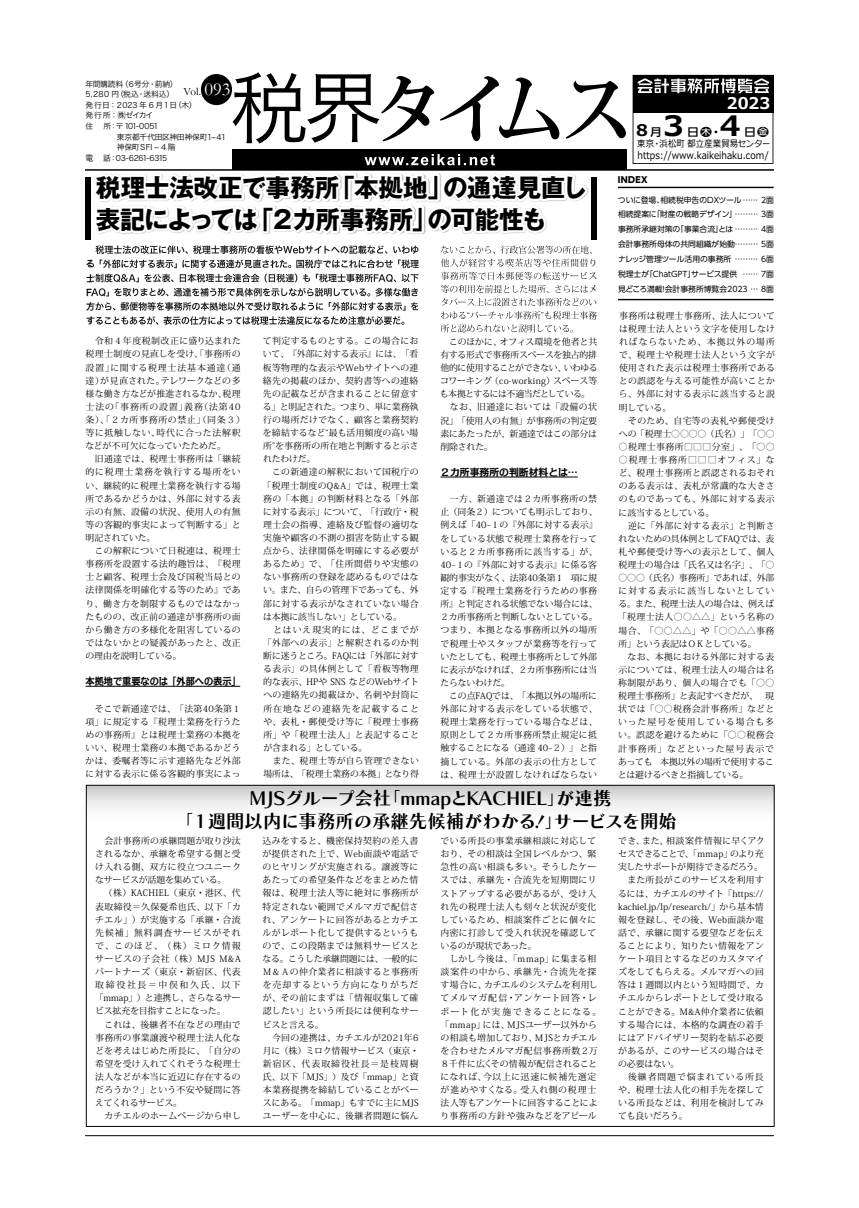
<style>
.page{position:relative;width:859px;height:1208px;background:#fff}
.page>*{position:absolute;margin:0;border:0;box-sizing:border-box;transform-origin:0 0}
.t1{font:700 28.1px "Meiryo";color:#000;scale:1.1 1}
.t2{font:700 24.8px/31.9px "Gothic MB101 Pro";letter-spacing:-.015em;color:#000}
.t3{font:18.4px/22.7px "Chiaro Std B";color:#000;text-align:center}
.t4{font:700 16.1px "Meiryo";color:#fff}
.t5{font:700 15.9px "Meiryo";color:#000;scale:1.1 1}
.t6{font:11.2px "Garamond";color:#000}
.t7{font:500 10.8px "UD Shin Go Pro";color:#000;scale:1.1 1}
.t8{font:10.1px "Meiryo";color:#000;scale:.89 1}
.t9{font:700 9.9px "Kakumin Pro";letter-spacing:-.01em;color:#000;scale:.93 1}
.t10{font:700 9.9px "Kakumin Pro";letter-spacing:-.01em;color:#000}
.t11{font:9.3px "Meiryo";color:#000;scale:.89 1}
.t12{font:8.9px/13.1px "Koz Min Pro";letter-spacing:.035em;color:#000}
.t13{font:8.9px/13.1px "Koz Min Pro";letter-spacing:-.015em;color:#000}
.t14{font:8.9px/13.1px "Koz Min Pro";letter-spacing:.015em;color:#000;text-align:right}
.t15{font:8.9px "Koz Min Pro";letter-spacing:.055em;color:#000}
.t16{font:800 8.5px "UD Shin Go Pro";letter-spacing:.04em;color:#000}
.t17{font:7.8px/14.9px "UD Shin Go Pro";color:#000;text-align:justify}
.t18{font:7.8px/10.6px "Hira Kaku Pro N W3";letter-spacing:-.03em;color:#000}
.s1{font-size:18.6px;color:#fff}
.s2{font-family:"UD Shin Go Pro";font-weight:500;font-size:10.8px}
</style>
<div class="page">
<hr style="left:85px;top:1135px;width:689px;height:1px;background:#000">
<hr style="left:86px;top:686px;width:154px;height:1px;background:#000">
<hr style="left:440px;top:477px;width:138px;height:1px;background:#000">
<img style="left:441px;top:259px;width:151px;height:8px">
<img style="left:441px;top:272px;width:151px;height:8px">
<img style="left:441px;top:285px;width:151px;height:8px">
<img style="left:442px;top:298px;width:150px;height:8px">
<img style="left:441px;top:311px;width:151px;height:8px">
<img style="left:441px;top:324px;width:132px;height:8px">
<img style="left:92px;top:260px;width:327px;height:8px">
<img style="left:92px;top:274px;width:21px;height:8px">
<img style="left:113px;top:274px;width:306px;height:8px">
<img style="left:92px;top:288px;width:14px;height:8px">
<img style="left:106px;top:288px;width:312px;height:8px">
<img style="left:92px;top:302px;width:326px;height:9px">
<img style="left:92px;top:316px;width:312px;height:9px">
<div style="left:591px;top:177px;width:6px;height:62px;background:#000"></div>
<svg style="left:86px;top:785px;width:689px;height:342px"></svg>
<hr style="left:618px;top:187px;width:156px;height:1px;background:#000">
<hr style="left:618px;top:299px;width:156px;height:1px;background:#000">
<div style="left:201px;top:74px;width:31px;height:31px;background:#000;border-radius:50%"></div>
<div style="left:232px;top:149px;width:395px;height:21px;background:#000"></div>
<hr style="left:85px;top:169px;width:689px;height:1px;background:#000">
<svg style="left:233px;top:72px;width:201px;height:72px"></svg>
<svg style="left:440px;top:76px;width:119px;height:65px"></svg>
<svg style="left:566px;top:81px;width:60px;height:58px"></svg>
<svg style="left:85px;top:154px;width:506px;height:106px"></svg>
<svg style="left:633px;top:75px;width:140px;height:89px"></svg>
<p class="t18" style="left:85px;top:78px;width:144px">年間購読料（６号分・前納）<br>5,280 円（税込・送料込）<br>発行日：２０23 年 6 月1日（木）<br>発行所：㈱ゼイカイ<br>住　 所：〒 101-0051　<br>　　　　東京都千代田区神田神保町１-４１　　　　神保町SFI- 4 階<br>電　 話：03-6261-6315</p>
<p class="t6" style="left:184px;top:85px;width:49px">Vol. <span class="s1">093</span></p>
<h2 class="t2" style="left:96px;top:168px;width:493px">税理士法改正で事務所「本拠地」の通達見直し表記によっては「２カ所事務所」の可能性も</h2>
<p class="t12" style="left:85px;top:334px;width:161px;text-indent:9px">令和４年度税制改正に盛り込まれた税理士制度の見直しを受け、「事務所の設置」に関する税理士法基本通達（通達）が見直された。テレワークなどの多様な働き方などが推進されるなか、税理士法の「事務所の設置」義務（法第40条）、「２カ所事務所の禁止」（同条３）等に抵触しない、時代に合った法解釈などが不可欠になっていたためだ。<br>　旧通達では、税理士事務所は「継続的に税理士業務を執行する場所をいい、継続的に税理士業務を執行する場所であるかどうかは、外部に対する表示の有無、設備の状況、使用人の有無等の客観的事実によって判断する」と明記されていた。<br>　この解釈について日税連は、税理士事務所を設置する法的趣旨は、『税理士と顧客、税理士会及び国税当局との法律関係を明確化する等のため』であり、働き方を制限するものではなかったものの、改正前の通達が事務所の面から働き方の多様化を阻害しているのではないかとの疑義があったと、改正の理由を説明している。</p>
<p class="t9" style="left:86px;top:673px;width:168px">本拠地で重要なのは「外部への表示」</p>
<p class="t12" style="left:86px;top:701px;width:157px;text-align:justify">　そこで新通達では、「法第40条第１項」に規定する『税理士業務を行うための事務所』とは税理士業務の本拠をいい、税理士業務の本拠であるかどうかは、委嘱者等に示す連絡先など外部に対する表示に係る客観的事実によっ</p>
<p class="t12" style="left:263px;top:334px;width:158px">て判定するものとする。この場合において、『外部に対する表示』には、「看板等物理的な表示やWebサイトへの連絡先の掲載のほか、契約書等への連絡先の記載などが含まれることに留意する」と明記された。つまり、単に業務執行の場所だけでなく、顧客と業務契約を締結するなど“最も活用頻度の高い場所”を事務所の所在地と判断すると示されたわけだ。<br>　この新通達の解釈において国税庁の「税理士制度のQ&amp;A」では、税理士業務の「本拠」の判断材料となる「外部に対する表示」について、「行政庁・税理士会の指導、連絡及び監督の適切な実施や顧客の不測の損害を防止する観点から、法律関係を明確にする必要があるため」で、「住所間借りや実態のない事務所の登録を認めるものではない。また、自らの管理下であっても、外部に対する表示がなされていない場合は本拠に該当しない」としている。<br>　とはいえ現実的には、どこまでが「外部への表示」と解釈されるのか判断に迷うところ。FAQには「外部に対する表示」の具体例として「看板等物理的な表示、HPや SNS などのWebサイトへの連絡先の掲載ほか、名刺や封筒に所在地などの連絡先を記載することや、表札・郵便受け等に「税理士事務所」や「税理士法人」と表記することが含まれる」としている。</p>
<p class="t14" style="left:263px;top:754px;width:157px">また、税理士等が自ら管理できない場所は、「税理士業務の本拠」となり得</p>
<p class="t13" style="left:440px;top:335px;width:159px;text-indent:9px">このほかに、オフィス環境を他者と共有する形式で事務所スペースを独占的排他的に使用することができない、いわゆるコワーキング（co-working）スペース等も本拠とするには不適当だとしている。　なお、旧通達においては「設備の状況」「使用人の有無」が事務所の判定要素にあたったが、新通達ではこの部分は削除された。</p>
<p class="t10" style="left:440px;top:464px;width:139px">２カ所事務所の判断材料とは…</p>
<p class="t12" style="left:440px;top:492px;width:159px">　一方、新通達では２カ所事務所の禁止（同条２）についても明示しており、例えば「40-１の『外部に対する表示』をしている状態で税理士業務を行っていると２カ所事務所に該当する」が、<br>40-１の『外部に対する表示』に係る客観的事実がなく、法第40条第１ 項に規定する『税理士業務を行うための事務所』と判定される状態でない場合には、<br>２カ所事務所と判断しないとしている。つまり、本拠となる事務所以外の場所で税理士やスタッフが業務等を行っていたとしても、税理士事務所として外部に表示がなければ、２カ所事務所には当たらないわけだ。<br>　この点FAQでは、「本拠以外の場所に外部に対する表示をしている状態で、税理士業務を行っている場合などは、原則として２カ所事務所禁止規定に抵触することになる（通達 40-２）」 と指摘している。外部の表示の仕方としては、税理士が設置しなければならない</p>
<h3 class="t4" style="left:727px;top:92px;width:45px">2023</h3>
<h3 class="t5" style="left:636px;top:119px;width:25px">8<span class="s2">月</span></h3>
<h1 class="t1" style="left:663px;top:106px;width:21px">3</h1>
<p class="t7" style="left:687px;top:123px;width:33px">日木・</p>
<h1 class="t1" style="left:720px;top:106px;width:21px">4</h1>
<p class="t7" style="left:744px;top:123px;width:24px">日金</p>
<p class="t11" style="left:637px;top:137px;width:151px">東京・浜松町 都立産業貿易センター</p>
<p class="t8" style="left:638px;top:148px;width:149px">https://www.kaikeihaku.com/</p>
<p class="t16" style="left:618px;top:173px;width:31px">INDEX</p>
<p class="t17" style="left:618px;top:192px;width:158px">ついに登場、相続税申告のDXツール …… ２面相続提案に「財産の戦略デザイン」……… ３面事務所承継対策の「事業合流」とは ……… ４面会計事務所母体の共同組織が始動……… ５面ナレッジ管理ツール活用の事務所 ……… ６面税理士が「ChatGPT」サービス提供 …… ７面見どころ満載！会計事務所博覧会2023 … ８面</p>
<p class="t12" style="left:619px;top:309px;width:158px">事務所は税理士事務所、法人については税理士法人という文字を使用しなければならないため、本拠以外の場所で、税理士や税理士法人という文字が使用された表示は税理士事務所であるとの誤認を与える可能性が高いことから、外部に対する表示に該当すると説明している。<br>　そのため、自宅等の表札や郵便受けへの「税理士○○○○（氏名）」「○○</p>
<p class="t15" style="left:619px;top:440px;width:157px">○税理士事務所□□□分室」、「○○</p>
<p class="t12" style="left:619px;top:453px;width:158px">○税理士事務所□□□オフィス」など、税理士事務所と誤認されるおそれのある表示は、表札が常識的な大きさのものであっても、外部に対する表示に該当するとしている。<br>　逆に「外部に対する表示」と判断されないための具体例としてFAQでは、表札や郵便受け等への表示として、個人税理士の場合は「氏名又は名字」、「○</p>
<p class="t12" style="left:618px;top:571px;width:158px">○○○（氏名）事務所」であれば、外部に対する表示に該当しないとしている。また、税理士法人の場合は、例えば「税理士法人○○△△」という名称の場合、「○○△△」や「○○△△事務所」という表記はＯＫとしている。<br>　なお、本拠における外部に対する表示については、税理士法人の場合は名称制限があり、個人の場合でも「○○税理士事務所」と表記すべきだが、 現状では「○○税務会計事務所」などといった屋号を使用している場合も多い。誤認を避けるために「○○税務会計事務所」などといった屋号表示であっても 本拠以外の場所で使用することは避けるべきと指摘している。</p>
<h3 class="t3" style="left:175px;top:786px;width:503px">MJSグループ会社「mmapとKACHIEL」が連携<br>「１週間以内に事務所の承継先候補がわかる！」サービスを開始</h3>
<p class="t12" style="left:95px;top:834px;width:148px">　会計事務所の承継問題が取り沙汰されるなか、承継を希望する側と受け入れる側、双方に役立つユニークなサービスが話題を集めている。<br>　（株）KACHIEL（東京・港区、代表取締役＝久保憂希也氏、以下「カチエル」）が実施する「承継・合流先候補」無料調査サービスがそれで、このほど、（株）ミロク情報サービスの子会社（株）MJS M&amp;Aパートナーズ（東京・新宿区、代表取締役社長＝中俣和久氏、以下「mmap」）と連携し、さらなるサービス拡充を目指すことになった。<br>　これは、後継者不在などの理由で事務所の事業譲渡や税理士法人化などを考えはじめた所長に、「自分の希望を受け入れてくれそうな税理士法人などが本当に近辺に存在するのだろうか？」という不安や疑問に答えてくれるサービス。<br>　カチエルのホームページから申し</p>
<p class="t12" style="left:262px;top:834px;width:158px">込みをすると、機密保持契約の差入書が提供された上で、Web面談や電話でのヒヤリングが実施される。譲渡等にあたっての希望条件などをまとめた情報は、税理士法人等に絶対に事務所が特定されない範囲でメルマガで配信され、アンケートに回答があるとカチエルがレポート化して提供するというもので、この段階までは無料サービスとなる。こうした承継問題には、一般的に<br>Ｍ＆Ａの仲介業者に相談すると事務所を売却するという方向になりがちだが、その前にまずは「情報収集して確認したい」という所長には便利なサービスと言える。<br>　今回の連携は、カチエルが2021年6月に（株）ミロク情報サービス（東京・新宿区、代表取締役社長＝是枝周樹氏、以下「MJS」）及び「mmap」と資本業務提携を締結していることがベースにある。「mmap」もすでに主にMJSユーザーを中心に、後継者問題に悩ん</p>
<p class="t12" style="left:440px;top:834px;width:158px;text-align:justify">でいる所長の事業承継相談に対応しており、その相談は全国レベルかつ、緊急性の高い相談も多い。そうしたケースでは、承継先・合流先を短期間にリストアップする必要があるが、受け入れ先の税理士法人も刻々と状況が変化しているため、相談案件ごとに個々に内密に打診して受入れ状況を確認しているのが現状であった。</p>
<p class="t12" style="left:441px;top:952px;width:162px;text-align:center">しかし今後は、「mmap」に集まる相<br>談案件の中から、承継先・合流先を探す場合に、カチエルのシステムを利用してメルマガ配信・アンケート回答・レポート化が実施できることになる。「mmap」には、MJSユーザー以外からの相談も増加しており、MJSとカチエルを合わせたメルマガ配信事務所数２万<br>８千件に広くその情報が配信されることになれば、今以上に迅速に候補先選定が進めやすくなる。受入れ側の税理士法人等もアンケートに回答することにより事務所の方針や強みなどをアピール</p>
<p class="t12" style="left:618px;top:834px;width:148px">でき、また、相談案件情報に早くアクセスできることで、「mmap」のより充実したサポートが期待できるだろう。　また所長がこのサービスを利用するには、カチエルのサイト「https:// kachiel.jp/lp/research/」から基本情報を登録し、その後、Web面談か電話で、承継に関する要望などを伝えることにより、知りたい情報をアンケート項目とするなどのカスタマイズをしてもらえる。メルマガへの回答は１週間以内という短時間で、カチエルからレポートとして受け取ることができる。M&amp;A仲介業者に依頼する場合には、本格的な調査の着手にはアドバイザリー契約を結ぶ必要があるが、このサービスの場合はその必要はない。<br>　後継者問題で悩まれている所長や、税理士法人化の相手先を探している所長などは、利用を検討してみても良いだろう。</p>
</div>
